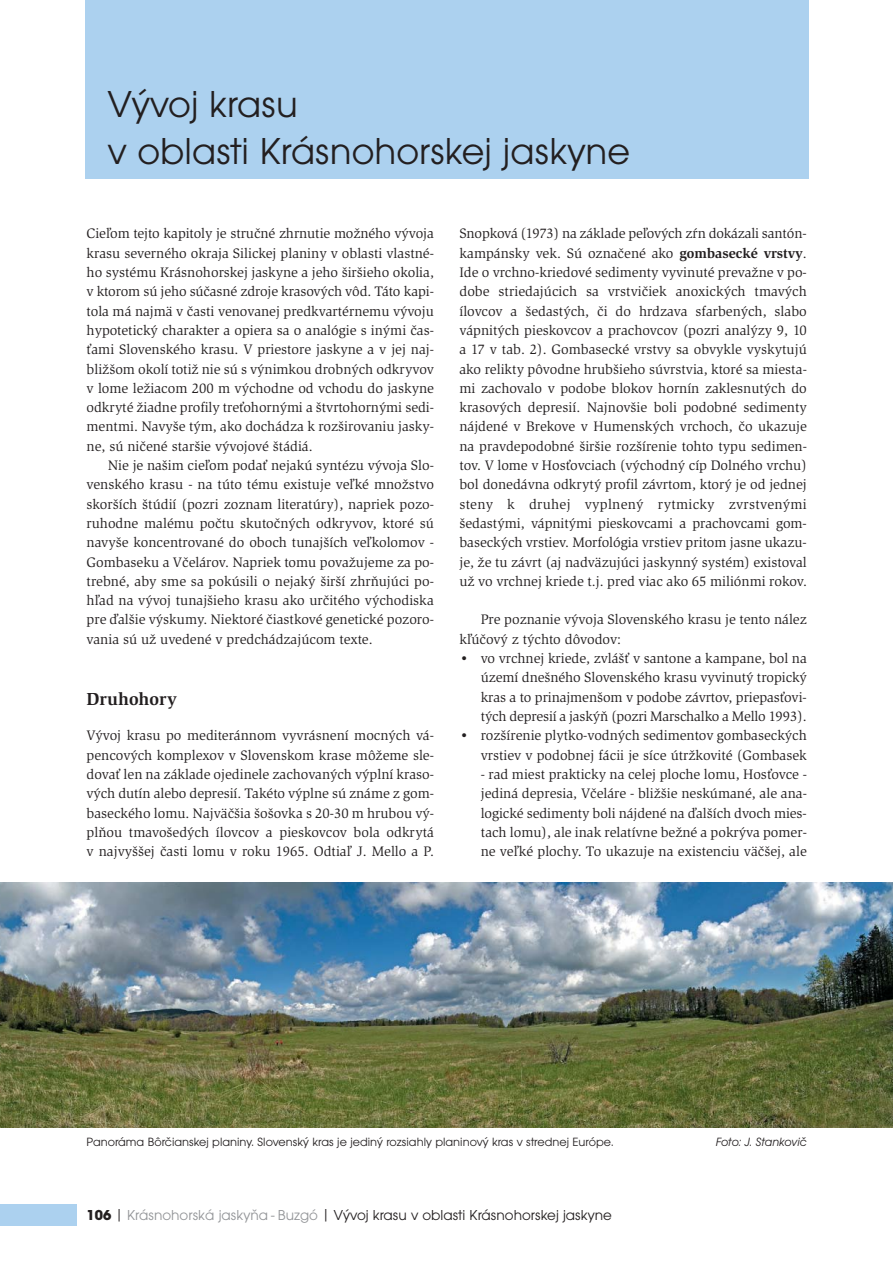
<style>
.page{position:relative;width:893px;height:1263px;background:#fff}
.page>*{position:absolute;margin:0;border:0;box-sizing:border-box;transform-origin:0 0}
.t1{font:39px/46.8px "Avant Gar Got Itc TCE";color:#231f20}
.t2{font:700 18px "Slimbach Itc TCE";color:#231f20}
.t3{font:15px "Avant Gar Got Itc TCE";color:#231f20}
.t4{font:14.25px/19.4px "Slimbach Itc TCE";color:#231f20;text-align:justify}
.t5{font:12.45px "Avant Gar Got Itc TCE";color:#231f20}
.t6{font:12.45px "Avant Gar Got Itc TCE Book Obli";color:#231f20}
.s1{font-weight:700}
.s2{color:#939598}
</style>
<div class="page">
<div style="left:0;top:1205px;width:77px;height:21px;background:#acd1ef"></div>
<div style="left:85px;top:0;width:723px;height:179px;background:#acd1ef"></div>
<img style="left:0;top:882px;width:892px;height:246px">
<h1 class="t1" style="left:108px;top:84px;width:524px">Vývoj krasu<br>v oblasti Krásnohorskej jaskyne</h1>
<p class="t4" style="left:87px;top:225px;width:349px">Cieľom tejto kapitoly je stručné zhrnutie možného vývoja krasu severného okraja Silickej planiny v oblasti vlastné&shy;ho systému Krásnohorskej jaskyne a jeho širšieho okolia, v ktorom sú jeho súčasné zdroje krasových vôd. Táto kapi&shy;tola má najmä v časti venovanej predkvartérnemu vývoju hypotetický charakter a opiera sa o analógie s inými čas&shy;ťami Slovenského krasu. V priestore jaskyne a v jej naj&shy;bližšom okolí totiž nie sú s výnimkou drobných odkryvov v lome ležiacom 200 m východne od vchodu do jaskyne odkryté žiadne profily treťohornými a štvrtohornými sedi&shy;mentmi. Navyše tým, ako dochádza k rozširovaniu jasky&shy;ne, sú ničené staršie vývojové štádiá.</p>
<p class="t4" style="left:87px;top:457px;width:349px;text-indent:21px">Nie je našim cieľom podať nejakú syntézu vývoja Slo&shy;venského krasu - na túto tému existuje veľké množstvo skorších štúdií (pozri zoznam literatúry), napriek pozo&shy;ruhodne malému počtu skutočných odkryvov, ktoré sú navyše koncentrované do oboch tunajších veľkolomov - Gombaseku a Včelárov. Napriek tomu považujeme za po&shy;trebné, aby sme sa pokúsili o nejaký širší zhrňujúci po&shy;hľad na vývoj tunajšieho krasu ako určitého východiska pre ďalšie výskumy. Niektoré čiastkové genetické pozoro&shy;vania sú už uvedené v predchádzajúcom texte.</p>
<p class="t2" style="left:87px;top:692px;width:92px">Druhohory</p>
<p class="t4" style="left:87px;top:727px;width:349px">Vývoj krasu po mediteránnom vyvrásnení mocných vá&shy;pencových komplexov v Slovenskom krase môžeme sle&shy;dovať len na základe ojedinele zachovaných výplní kraso&shy;vých dutín alebo depresií. Takéto výplne sú známe z gom&shy;baseckého lomu. Najväčšia šošovka s 20-30 m hrubou vý&shy;plňou tmavošedých ílovcov a pieskovcov bola odkrytá v najvyššej časti lomu v roku 1965. Odtiaľ J. Mello a P.</p>
<p class="t4" style="left:459px;top:225px;width:349px">Snopková (1973) na základe peľových zŕn dokázali santón&shy;kampánsky vek. Sú označené ako <span class="s1">gombasecké vrstvy</span>.<br>Ide o vrchno-kriedové sedimenty vyvinuté prevažne v po&shy;dobe striedajúcich sa vrstvičiek anoxických tmavých ílovcov a šedastých, či do hrdzava sfarbených, slabo vápnitých pieskovcov a prachovcov (pozri analýzy 9, 10 a 17 v tab. 2). Gombasecké vrstvy sa obvykle vyskytujú ako relikty pôvodne hrubšieho súvrstvia, ktoré sa miesta&shy;mi zachovalo v podobe blokov hornín zaklesnutých do krasových depresií. Najnovšie boli podobné sedimenty nájdené v Brekove v Humenských vrchoch, čo ukazuje na pravdepodobné širšie rozšírenie tohto typu sedimen&shy;tov. V lome v Hosťovciach (východný cíp Dolného vrchu) bol donedávna odkrytý profil závrtom, ktorý je od jednej steny k druhej vyplnený rytmicky zvrstvenými šedastými, vápnitými pieskovcami a prachovcami gom&shy;baseckých vrstiev. Morfológia vrstiev pritom jasne ukazu&shy;je, že tu závrt (aj nadväzujúci jaskynný systém) existoval už vo vrchnej kriede t.j. pred viac ako 65 miliónmi rokov.</p>
<p class="t4" style="left:459px;top:611px;width:349px;text-indent:21px">Pre poznanie vývoja Slovenského krasu je tento nález kľúčový z týchto dôvodov:</p>
<p class="t4" style="left:480px;top:650px;width:327px;text-indent:-21px">• vo vrchnej kriede, zvlášť v santone a kampane, bol na území dnešného Slovenského krasu vyvinutý tropický kras a to prinajmenšom v podobe závrtov, priepasťovi&shy;tých depresií a jaskýň (pozri Marschalko a Mello 1993).</p>
<p class="t4" style="left:459px;top:727px;width:349px;text-align:right">• rozšírenie plytko-vodných sedimentov gombaseckých vrstiev v podobnej fácii je síce útržkovité (Gombasek</p>
<p class="t4" style="left:480px;top:766px;width:327px">- rad miest prakticky na celej ploche lomu, Hosťovce - jediná depresia, Včeláre - bližšie neskúmané, ale ana&shy;logické sedimenty boli nájdené na ďalších dvoch mies&shy;tach lomu), ale inak relatívne bežné a pokrýva pomer&shy;ne veľké plochy. To ukazuje na existenciu väčšej, ale</p>
<p class="t5" style="left:87px;top:1137px;width:528px">Panoráma Bôrčianskej planiny. Slovenský kras je jediný rozsiahly planinový kras v strednej Európe.</p>
<p class="t6" style="left:715px;top:1137px;width:93px">Foto: J. Stankovič</p>
<p class="t3" style="left:87px;top:1209px;width:527px"><span class="s1">106</span> | <span class="s2">Krásnohorská jaskyňa - Buzgó</span> | Vývoj krasu v oblasti Krásnohorskej jaskyne</p>
</div>
